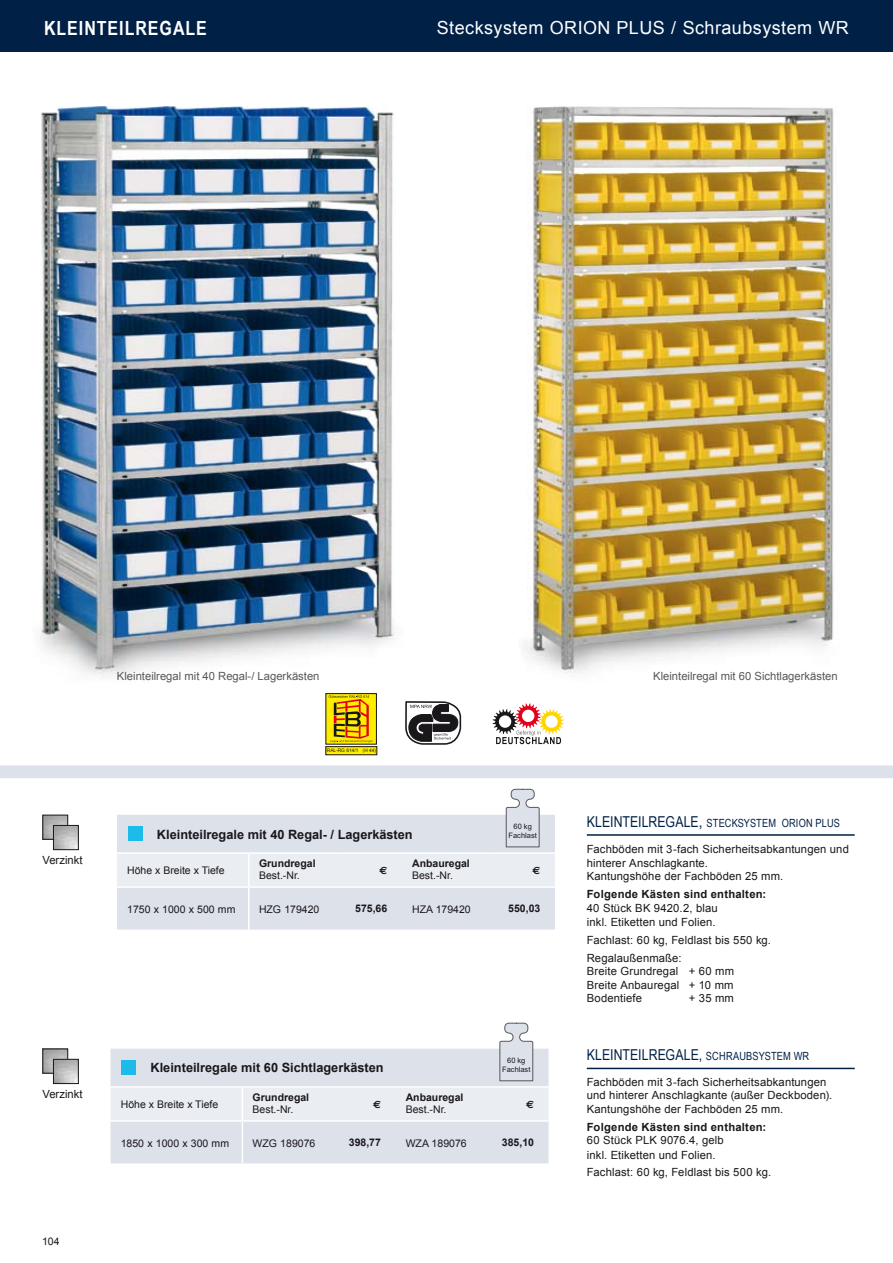
<style>
.page{position:relative;width:893px;height:1263px;background:#fff}
.page>*{position:absolute;margin:0;border:0;box-sizing:border-box;transform-origin:0 0}
.t1{font:700 19.5px "Arial Narrow";letter-spacing:.05em;color:#fff}
.t2{font:18px "Arial";letter-spacing:.025em;color:#fff}
.t3{font:15px "Arial Narrow";letter-spacing:.005em;color:#002045}
.t4{font:700 12.75px "Arial";color:#1a171b}
.t5{font:11.25px/13.5px "Arial";letter-spacing:.015em;color:#1a171b}
.t6{font:11.25px "Arial";color:#58585a}
.t7{font:700 11.25px "Arial";letter-spacing:.02em;color:#1a171b}
.t8{font:11.25px "Arial Narrow";letter-spacing:.015em;color:#002045}
.t9{font:10.5px "Arial";color:#1a171b}
.t10{font:700 10.5px "Arial";color:#1a171b}
.t11{font:700 10.5px "Euro Sans";color:#1a171b}
.t12{font:7.5px/9px "Arial";color:#1a171b;text-align:center}
.t13{font:4.8px "Arial";color:#1a171b}
.s1{font-size:15px}
.s2{font-size:16.5px}
.s3{font-size:11.25px}
</style>
<div class="page">
<img style="left:40px;top:106px;width:355px;height:636px">
<img style="left:461px;top:106px;width:373px;height:623px">
<svg style="left:0;top:765px;width:893px;height:13px;background:#dde2ea"></svg>
<div style="left:0;top:0;width:893px;height:51px;background:#002045"></div>
<div style="left:43px;top:815px;width:25px;height:25px;border:1px solid #1a171b"></div>
<img style="left:55px;top:827px;width:22px;height:21px">
<div style="left:53px;top:825px;width:26px;height:25px;border:1px solid #1a171b"></div>
<div style="left:111px;top:1049px;width:438px;height:114px;background:#dce1ea"></div>
<div style="left:111px;top:1088px;width:438px;height:32px;background:#eaedf2"></div>
<hr style="left:242px;top:1122px;width:1px;height:41px;background:#fff">
<hr style="left:242px;top:1088px;width:1px;height:32px;background:#fff">
<hr style="left:111px;top:1086px;width:131px;height:2px;background:#fff">
<hr style="left:242px;top:1086px;width:94px;height:2px;background:#fff">
<hr style="left:336px;top:1086px;width:59px;height:2px;background:#fff">
<hr style="left:395px;top:1086px;width:94px;height:2px;background:#fff">
<hr style="left:489px;top:1086px;width:60px;height:2px;background:#fff">
<hr style="left:111px;top:1120px;width:131px;height:2px;background:#fff">
<hr style="left:242px;top:1120px;width:94px;height:2px;background:#fff">
<hr style="left:336px;top:1120px;width:59px;height:2px;background:#fff">
<hr style="left:395px;top:1120px;width:94px;height:2px;background:#fff">
<hr style="left:489px;top:1120px;width:60px;height:2px;background:#fff">
<svg style="left:500px;top:1023px;width:33px;height:58px;background:#d6dae1"></svg>
<div style="left:121px;top:1060px;width:15px;height:15px;background:#1dbbea"></div>
<div style="left:53px;top:1059px;width:26px;height:25px;border:1px solid #1a171b"></div>
<hr style="left:587px;top:1068px;width:268px;height:1px;background:#002045">
<div style="left:117px;top:815px;width:438px;height:114px;background:#dce1ea"></div>
<div style="left:117px;top:854px;width:438px;height:32px;background:#eaedf2"></div>
<hr style="left:248px;top:888px;width:1px;height:41px;background:#fff">
<hr style="left:248px;top:854px;width:1px;height:32px;background:#fff">
<hr style="left:117px;top:852px;width:132px;height:2px;background:#fff">
<hr style="left:249px;top:852px;width:93px;height:2px;background:#fff">
<hr style="left:342px;top:852px;width:60px;height:2px;background:#fff">
<hr style="left:402px;top:852px;width:93px;height:2px;background:#fff">
<hr style="left:495px;top:852px;width:60px;height:2px;background:#fff">
<hr style="left:117px;top:886px;width:132px;height:2px;background:#fff">
<hr style="left:249px;top:886px;width:93px;height:2px;background:#fff">
<hr style="left:342px;top:886px;width:60px;height:2px;background:#fff">
<hr style="left:402px;top:886px;width:93px;height:2px;background:#fff">
<hr style="left:495px;top:886px;width:60px;height:2px;background:#fff">
<svg style="left:506px;top:789px;width:33px;height:58px;background:#d7dae2"></svg>
<div style="left:128px;top:826px;width:14px;height:15px;background:#1dbbea"></div>
<hr style="left:587px;top:834px;width:268px;height:2px;background:#002045">
<svg style="left:492px;top:703px;width:72px;height:41px"></svg>
<svg style="left:405px;top:701px;width:56px;height:43px"></svg>
<div style="left:326px;top:693px;width:50px;height:51px;background:#ffed00"></div>
<svg style="left:329px;top:695px;width:44px;height:47px"></svg>
<div style="left:326px;top:693px;width:51px;height:51px;border:1px solid #1a171b"></div>
<div style="left:326px;top:747px;width:51px;height:8px;background:#ffed00"></div>
<div style="left:326px;top:746px;width:51px;height:9px;border:1px solid #1a171b"></div>
<h1 class="t1" style="left:44px;top:13px;width:164px">KLEINTEILREGALE</h1>
<h2 class="t2" style="left:437px;top:16px;width:414px">Stecksystem ORION PLUS / Schraubsystem WR</h2>
<p class="t6" style="left:117px;top:669px;width:204px">Kleinteilregal mit 40 Regal-/ Lagerkästen</p>
<p class="t6" style="left:653px;top:669px;width:186px">Kleinteilregal mit 60 Sichtlagerkästen</p>
<p class="t5" style="left:43px;top:854px;width:42px">Verzinkt</p>
<p class="t13" style="left:327px;top:748px;width:51px">RAL-RG 614/1 (H 44)</p>
<p class="t4" style="left:157px;top:826px;width:257px">Kleinteilregale mit 40 Regal- / Lagerkästen</p>
<p class="t9" style="left:127px;top:863px;width:99px">Höhe x Breite x Tiefe</p>
<p class="t10" style="left:259px;top:856px;width:58px">Grundregal</p>
<p class="t9" style="left:259px;top:869px;width:42px">Best.-Nr.</p>
<p class="t10" style="left:412px;top:856px;width:59px">Anbauregal</p>
<p class="t9" style="left:412px;top:869px;width:42px">Best.-Nr.</p>
<p class="t11" style="left:379px;top:864px;width:9px">E</p>
<p class="t12" style="left:509px;top:822px;width:30px">60 kg<br>Fachlast</p>
<p class="t11" style="left:532px;top:864px;width:9px">E</p>
<p class="t9" style="left:127px;top:902px;width:110px">1750 x 1000 x 500 mm</p>
<p class="t9" style="left:259px;top:902px;width:62px">HZG 179420</p>
<p class="t10" style="left:355px;top:901px;width:34px">575,66</p>
<p class="t9" style="left:412px;top:902px;width:60px">HZA 179420</p>
<p class="t10" style="left:508px;top:901px;width:34px">550,03</p>
<p class="t5" style="left:43px;top:1088px;width:42px">Verzinkt</p>
<p class="t9" style="left:42px;top:1234px;width:19px">104</p>
<p class="t4" style="left:151px;top:1059px;width:235px">Kleinteilregale mit 60 Sichtlagerkästen</p>
<p class="t9" style="left:121px;top:1097px;width:99px">Höhe x Breite x Tiefe</p>
<p class="t10" style="left:253px;top:1090px;width:58px">Grundregal</p>
<p class="t9" style="left:253px;top:1102px;width:42px">Best.-Nr.</p>
<p class="t11" style="left:373px;top:1098px;width:9px">E</p>
<p class="t10" style="left:406px;top:1090px;width:59px">Anbauregal</p>
<p class="t9" style="left:406px;top:1102px;width:42px">Best.-Nr.</p>
<p class="t12" style="left:502px;top:1056px;width:30px">60 kg<br>Fachlast</p>
<p class="t11" style="left:526px;top:1098px;width:9px">E</p>
<p class="t9" style="left:121px;top:1136px;width:110px">1850 x 1000 x 300 mm</p>
<p class="t9" style="left:253px;top:1136px;width:64px">WZG 189076</p>
<p class="t10" style="left:349px;top:1135px;width:34px">398,77</p>
<p class="t9" style="left:406px;top:1136px;width:62px">WZA 189076</p>
<p class="t10" style="left:502px;top:1135px;width:34px">385,10</p>
<p class="t8" style="left:587px;top:815px;width:255px"><span class="s1">KLEINTEILREGALE</span><span class="s2">,</span> STECKSYSTEM ORI ON PLUS</p>
<p class="t5" style="left:587px;top:843px;width:264px">Fachböden mit 3-fach Sicherheitsabkantungen und hinterer Anschlagkante.<br>Kantungshöhe der Fachböden 25 mm.</p>
<p class="t7" style="left:587px;top:887px;width:181px">Folgende Kästen sind enthalten:</p>
<p class="t5" style="left:587px;top:901px;width:132px;line-height:14.4px">40 Stück BK 9420.2, blau inkl. Etiketten und Folien.</p>
<p class="t5" style="left:587px;top:931px;width:186px;line-height:17.7px">Fachlast: 60 kg, Feldlast bis 550 kg.<br>Regalaußenmaße:</p>
<p class="t5" style="left:587px;top:964px;width:149px;text-align:justify">Breite Grundregal + 60 mm Breite Anbauregal + 10 mm Bodentiefe</p>
<p class="t5" style="left:689px;top:991px;width:47px">+ 35 mm</p>
<h3 class="t3" style="left:587px;top:1043px;width:223px">KLEINTEILREGALE, <span class="s3">SCHRAUBSYSTEM WR</span></h3>
<p class="t5" style="left:587px;top:1075px;width:247px">Fachböden mit 3-fach Sicherheitsabkantungen und hinterer Anschlagkante (außer Deckboden).<br>Kantungshöhe der Fachböden 25 mm.</p>
<p class="t7" style="left:587px;top:1119px;width:181px">Folgende Kästen sind enthalten:</p>
<p class="t5" style="left:587px;top:1133px;width:139px;line-height:14.4px">60 Stück PLK 9076.4, gelb inkl. Etiketten und Folien.</p>
<p class="t5" style="left:587px;top:1166px;width:186px">Fachlast: 60 kg, Feldlast bis 500 kg.</p>
</div>
